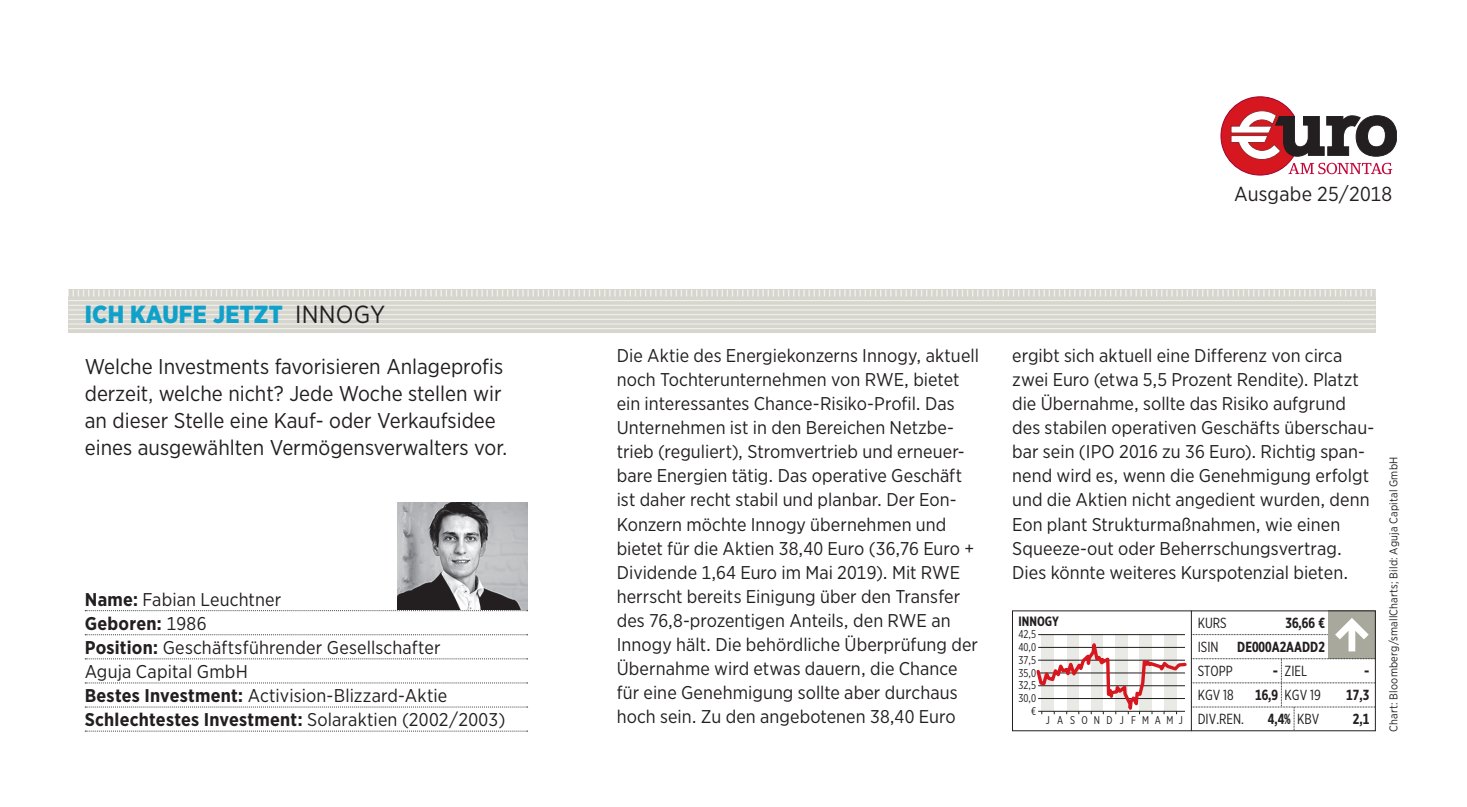
<style>
.page{position:relative;width:1467px;height:807px;background:#fff}
.page>*{position:absolute;margin:0;border:0;box-sizing:border-box;transform-origin:0 0}
.ES_Infografik_Top{font:900 24.75px "Gotham Narrow";letter-spacing:.01em;color:#10a1cb}
.ES_Infografik_HL{font:24.75px "Gotham Narrow";letter-spacing:.01em;color:#231f20}
.ES_Rubrik_Erklaer{font:21.38px/27px "Gotham Narrow";color:#231f20}
.t1{font:20.25px "Gotham Narrow";letter-spacing:.01em;color:#231f20}
.ES_Kasten_LT{font:18.45px/24.1px "Gotham Narrow";letter-spacing:.005em;color:#231f20}
.ES_Steckbrief{font:18.45px "Gotham Narrow";letter-spacing:.01em;color:#231f20}
.ES_Steckbrief-2{font:700 18.45px "Gotham Narrow";letter-spacing:.01em;color:#231f20}
.t2{font:14.62px "Gotham X Narrow";color:#231f20}
.t3{font:700 14.62px "Gotham X Narrow";color:#231f20}
.t4{font:700 13.5px "Gotham X Narrow";color:#231f20}
.ES_Bildnachweis{font:11.25px "Gotham Narrow";letter-spacing:.02em;color:#231f20}
.t5{font:11.25px "Gotham X Narrow";letter-spacing:.485em;color:#231f20}
.t6{font:11.25px "Gotham X Narrow";letter-spacing:.53em;color:#231f20}
.s1{font-weight:700}
.s2{font-weight:400}
</style>
<div class="page">
<div style="left:68px;top:290px;width:1308px;height:43px;background:#d6d6ce"></div>
<hr style="left:68px;top:323px;width:1308px;height:1px;background:#fff">
<hr style="left:68px;top:305px;width:1308px;height:1px;background:#fff">
<hr style="left:68px;top:300px;width:1308px;height:1px;background:#fff">
<hr style="left:68px;top:309px;width:1308px;height:1px;background:#fff">
<hr style="left:68px;top:314px;width:1308px;height:1px;background:#fff">
<hr style="left:68px;top:328px;width:1308px;height:1px;background:#fff">
<hr style="left:68px;top:319px;width:1308px;height:1px;background:#fff">
<svg style="left:68px;top:290px;width:1304px;height:6px"></svg>
<svg style="left:85px;top:610px;width:443px;height:1px"></svg>
<svg style="left:85px;top:634px;width:443px;height:1px"></svg>
<svg style="left:85px;top:658px;width:443px;height:1px"></svg>
<svg style="left:85px;top:682px;width:443px;height:1px"></svg>
<svg style="left:85px;top:706px;width:443px;height:1px"></svg>
<svg style="left:85px;top:731px;width:443px;height:1px"></svg>
<img style="left:397px;top:502px;width:130px;height:108px">
<div style="left:1328px;top:610px;width:48px;height:49px;background:#a8a89c"></div>
<svg style="left:1034px;top:618px;width:341px;height:114px"></svg>
<div style="left:1012px;top:610px;width:364px;height:121px;border:1px solid #231f20"></div>
<hr style="left:1191px;top:610px;width:1px;height:121px;background:#231f20">
<svg style="left:1221px;top:97px;width:176px;height:78px"></svg>
<p class="ES_Infografik_Top" style="left:85px;top:298px;width:199px">ICH KAUFE JETZT</p>
<p class="ES_Infografik_HL" style="left:295px;top:299px;width:91px">INNOGY</p>
<p class="t1" style="left:1234px;top:181px;width:160px">Ausgabe 25/2018</p>
<p class="ES_Rubrik_Erklaer" style="left:85px;top:353px;width:424px">Welche Investments favorisieren Anlageprofis derzeit, welche nicht? Jede Woche stellen wir an dieser Stelle eine Kauf- oder Verkaufsidee eines ausgewählten Vermögensverwalters vor.</p>
<p class="ES_Kasten_LT" style="left:1012px;top:343px;width:364px">ergibt sich aktuell eine Differenz von circa zwei Euro (etwa 5,5 Prozent Rendite). Platzt die Übernahme, sollte das Risiko aufgrund des stabilen operativen Geschäfts überschau&shy;bar sein (IPO 2016 zu 36 Euro). Richtig span&shy;nend wird es, wenn die Genehmigung erfolgt und die Aktien nicht angedient wurden, denn Eon plant Strukturmaßnahmen, wie einen Squeeze-out oder Beherrschungsvertrag.<br>Dies könnte weiteres Kurspotenzial bieten.</p>
<p class="ES_Kasten_LT" style="left:617px;top:343px;width:364px">Die Aktie des Energiekonzerns Innogy, aktuell noch Tochterunternehmen von RWE, bietet ein interessantes Chance-Risiko-Profil. Das Unternehmen ist in den Bereichen Netzbe&shy;trieb (reguliert), Stromvertrieb und erneuer&shy;bare Energien tätig. Das operative Geschäft ist daher recht stabil und planbar. Der Eon-Konzern möchte Innogy übernehmen und bietet für die Aktien 38,40 Euro (36,76 Euro + Dividende 1,64 Euro im Mai 2019). Mit RWE herrscht bereits Einigung über den Transfer des 76,8-prozentigen Anteils, den RWE an Innogy hält. Die behördliche Überprüfung der Übernahme wird etwas dauern, die Chance für eine Genehmigung sollte aber durchaus hoch sein. Zu den angebotenen 38,40 Euro</p>
<p class="ES_Steckbrief" style="left:85px;top:588px;width:198px"><span class="s1">Name:</span> Fabian Leuchtner</p>
<p class="ES_Steckbrief-2" style="left:85px;top:611px;width:123px">Geboren: <span class="s2">1986</span></p>
<p class="ES_Steckbrief" style="left:85px;top:636px;width:357px"><span class="s1">Position:</span> Geschäftsführender Gesellschafter</p>
<p class="ES_Steckbrief" style="left:85px;top:660px;width:165px">Aguja Capital GmbH</p>
<p class="ES_Steckbrief" style="left:85px;top:684px;width:364px"><span class="s1">Bestes Investment:</span> Activision-Blizzard-Aktie</p>
<p class="ES_Steckbrief-2" style="left:85px;top:708px;width:422px">Schlechtestes Investment: <span class="s2">Solaraktien (2002/2003)</span></p>
<p class="t4" style="left:1018px;top:612px;width:42px">INNOGY</p>
<p class="t2" style="left:1198px;top:614px;width:31px">KURS</p>
<p class="t3" style="left:1285px;top:613px;width:41px">36,66 €</p>
<p class="t2" style="left:1198px;top:638px;width:22px">ISIN</p>
<p class="t3" style="left:1237px;top:637px;width:89px">DE000A2AADD2</p>
<p class="t2" style="left:1198px;top:662px;width:36px">STOPP</p>
<p class="t2" style="left:1273px;top:662px;width:36px"><span class="s1">-</span> ZIEL</p>
<p class="t3" style="left:1364px;top:662px;width:7px">-</p>
<p class="t2" style="left:1198px;top:686px;width:38px">KGV 18</p>
<p class="t2" style="left:1255px;top:686px;width:67px"><span class="s1">16,9</span> KGV 19</p>
<p class="t3" style="left:1346px;top:686px;width:25px">17,3</p>
<p class="t2" style="left:1198px;top:710px;width:48px">DIV.REN.</p>
<p class="t3" style="left:1268px;top:710px;width:53px">4,4% <span class="s2">KBV</span></p>
<p class="t3" style="left:1353px;top:710px;width:18px">2,1</p>
<p class="t5" style="left:1018px;top:627px;width:19px">42,5</p>
<p class="t5" style="left:1018px;top:640px;width:19px">40,0</p>
<p class="t5" style="left:1018px;top:653px;width:19px">37,5</p>
<p class="t5" style="left:1018px;top:666px;width:19px">35,0</p>
<p class="t5" style="left:1018px;top:679px;width:19px">32,5</p>
<p class="t5" style="left:1018px;top:691px;width:19px">30,0</p>
<p class="t5" style="left:1031px;top:704px;width:7px">€</p>
<p class="t6" style="left:1046px;top:713px;width:138px">J ASOND J FMAMJ</p>
<p class="ES_Bildnachweis" style="left:1387px;top:732px;width:277px;rotate:-90deg">Chart: Bloomberg/smallCharts; Bild: Aguja Capital GmbH</p>
</div>
